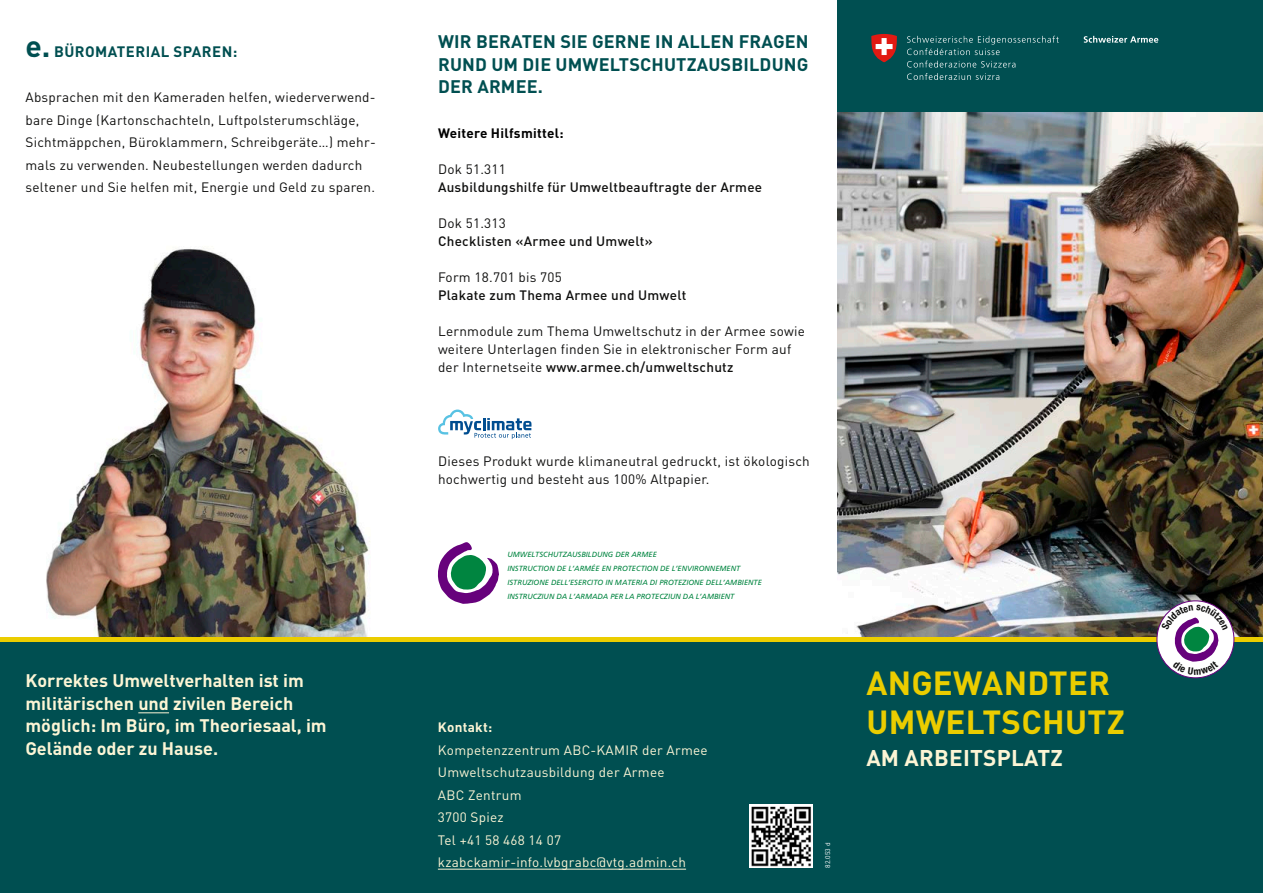
<style>
.page{position:relative;width:1263px;height:893px;background:#fff}
.page>*{position:absolute;margin:0;border:0;box-sizing:border-box;transform-origin:0 0}
.t1{font:700 33px "DIN Pro";letter-spacing:.01em;color:#ebcd00}
.t2{font:700 22.5px "DIN Pro";letter-spacing:.01em;color:#fcf5d5}
.Titel{font:700 18px/22.5px "DIN Pro";color:#fcf5d5}
.Titel-2{font:700 18px/22.5px "DIN Pro";letter-spacing:.01em;color:#004f51;text-align:justify}
.Lauftext{font:700 15px "DIN Pro";letter-spacing:.03em;color:#004f51}
.Lauftext-2{font:13.5px/22.5px "DIN Pro";letter-spacing:.02em;color:#0e0e0d}
.Lauftext-3{font:500 13.5px "DIN Pro";letter-spacing:.02em;color:#0e0e0d}
.Lauftext-4{font:13.5px "DIN Pro";letter-spacing:.02em;color:#fcf5d5}
.Lauftext-5{font:700 13.5px "DIN Pro";letter-spacing:.02em;color:#000}
.Lauftext-6{font:700 13.5px "DIN Pro";letter-spacing:.02em;color:#fcf5d5}
.t3{font:italic 7.5px/14.1px "Frutiger LT Std";color:#008540}
.t4{font:6.75px "DIN Pro";color:#fff}
.s1{font-size:30px}
.s2{font-weight:400}
</style>
<div class="page">
<img style="left:46px;top:248px;width:324px;height:389px">
<img style="left:838px;top:112px;width:425px;height:525px">
<div style="left:0;top:637px;width:1263px;height:6px;background:#ebcd00"></div>
<div style="left:0;top:643px;width:1263px;height:250px;background:#004f51"></div>
<svg style="left:1157px;top:601px;width:77px;height:77px"></svg>
<div style="left:1156px;top:600px;width:78px;height:78px;border:1px solid #67017c;border-radius:50%"></div>
<hr style="left:138px;top:712px;width:31px;height:1px;background:#fcf5d5">
<hr style="left:438px;top:869px;width:248px;height:1px;background:#fcf5d5">
<img style="left:749px;top:804px;width:63px;height:63px">
<div style="left:838px;top:0;width:425px;height:112px;background:#004f51"></div>
<svg style="left:1084px;top:36px;width:74px;height:7px"></svg>
<svg style="left:907px;top:36px;width:152px;height:19px"></svg>
<svg style="left:907px;top:61px;width:108px;height:19px"></svg>
<svg style="left:871px;top:34px;width:26px;height:28px"></svg>
<svg style="left:438px;top:542px;width:61px;height:62px"></svg>
<svg style="left:438px;top:410px;width:93px;height:29px"></svg>
<svg style="left:1161px;top:605px;width:67px;height:70px"></svg>
<p class="Lauftext" style="left:26px;top:41px;width:213px"><span class="s1">e.</span> BÜROMATERIAL SPAREN:</p>
<p class="Lauftext-2" style="left:26px;top:86px;width:352px">Absprachen mit den Kameraden helfen, wiederverwend&shy;bare Dinge (Kartonschachteln, Luftpolsterumschläge, Sichtmäppchen, Büroklammern, Schreibgeräte…) mehr&shy;mals zu verwenden. Neubestellungen werden dadurch seltener und Sie helfen mit, Energie und Geld zu sparen.</p>
<p class="Titel" style="left:26px;top:669px;width:303px">Korrektes Umweltverhalten ist im militärischen und zivilen Bereich möglich: Im Büro, im Theoriesaal, im<br>Gelände oder zu Hause.</p>
<p class="Titel-2" style="left:438px;top:30px;width:372px">WIR BERATEN SIE GERNE IN ALLEN FRAGEN RUND UM DIE UMWELTSCHUTZAUSBILDUNG DER ARMEE.</p>
<p class="Lauftext-5" style="left:438px;top:124px;width:127px">Weitere Hilfsmittel:</p>
<p class="Lauftext-2" style="left:438px;top:158px;width:69px">Dok 51.311</p>
<p class="Lauftext-3" style="left:438px;top:178px;width:326px">Ausbildungshilfe für Umweltbeauftragte der Armee</p>
<p class="Lauftext-2" style="left:438px;top:212px;width:69px">Dok 51.313</p>
<p class="Lauftext-3" style="left:438px;top:232px;width:216px">Checklisten «Armee und Umwelt»</p>
<p class="Lauftext-2" style="left:438px;top:266px;width:125px">Form 18.701 bis 705</p>
<p class="Lauftext-3" style="left:438px;top:286px;width:250px">Plakate zum Thema Armee und Umwelt</p>
<p class="Lauftext-2" style="left:438px;top:322px;width:368px;line-height:18px">Lernmodule zum Thema Umweltschutz in der Armee sowie weitere Unterlagen finden Sie in elektronischer Form auf</p>
<p class="Lauftext-3" style="left:438px;top:358px;width:297px"><span class="s2">der Internetseite</span> www.armee.ch/umweltschutz</p>
<p class="Lauftext-2" style="left:438px;top:451px;width:373px;line-height:18px">Dieses Produkt wurde klimaneutral gedruckt, ist ökologisch hochwertig und besteht aus 100% Altpapier.</p>
<p class="t3" style="left:507px;top:547px;width:256px">UMWELTSCHUTZAUSBILDUNG DER ARMEE<br>INSTRUCTION DE L’ARMÉE EN PROTECTION DE L’ENVIRONNEMENT ISTRUZIONE DELL’ESERCITO IN MATERIA DI PROTEZIONE DELL’AMBIENTE INSTRUCZIUN DA L’ARMADA PER LA PROTECZIUN DA L’AMBIENT</p>
<p class="Lauftext-6" style="left:438px;top:718px;width:56px">Kontakt:</p>
<p class="Lauftext-4" style="left:438px;top:741px;width:271px">Kompetenzzentrum ABC-KAMIR der Armee</p>
<p class="Lauftext-4" style="left:438px;top:763px;width:228px">Umweltschutzausbildung der Armee</p>
<p class="Lauftext-4" style="left:438px;top:786px;width:85px">ABC Zentrum</p>
<p class="Lauftext-4" style="left:438px;top:808px;width:67px">3700 Spiez</p>
<p class="Lauftext-4" style="left:438px;top:831px;width:125px">Tel +41 58 468 14 07</p>
<p class="Lauftext-4" style="left:438px;top:853px;width:250px">kzabckamir-info.lvbgrabc@vtg.admin.ch</p>
<p class="t4" style="left:823px;top:867px;width:26px;rotate:-90deg">82.053 d</p>
<p class="t1" style="left:866px;top:661px;width:245px">ANGEWANDTER</p>
<p class="t1" style="left:866px;top:700px;width:260px">UMWELTSCHUTZ</p>
<p class="t2" style="left:866px;top:742px;width:198px">AM ARBEITSPLATZ</p>
</div>
